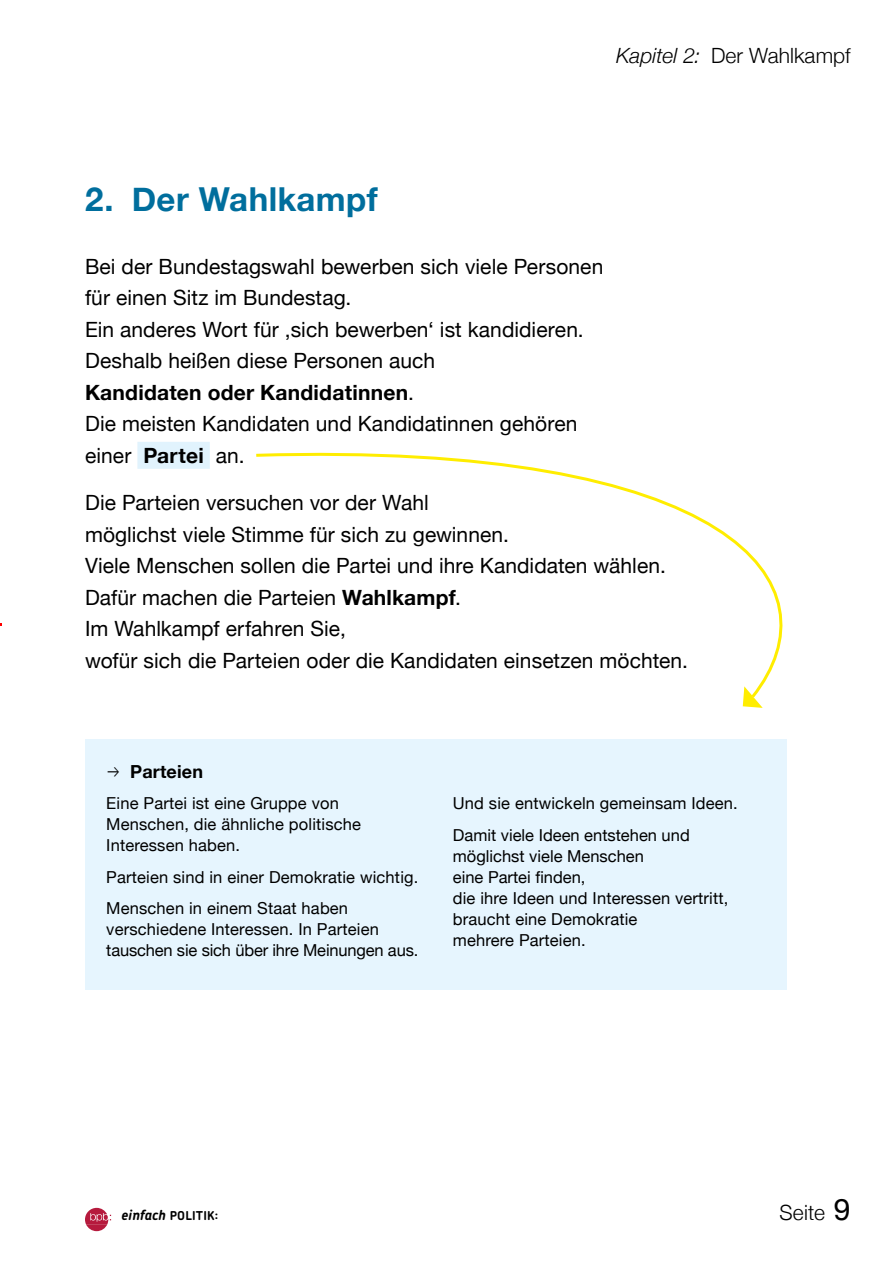
<style>
.page{position:relative;width:893px;height:1263px;background:#fff}
.page>*{position:absolute;margin:0;border:0;box-sizing:border-box;transform-origin:0 0}
.h1_headline{font:700 33px "Helvetica Neue";letter-spacing:.015em;color:#006e9d}
.p1_fliess{font:21px/31.5px "Helvetica Neue";letter-spacing:.005em;color:#000}
.t1{font:300 21px "Helvetica Neue";letter-spacing:.005em;color:#000}
.h3_blauer_kasten_headline{font:700 18px "Helvetica Neue";letter-spacing:.01em;color:#000}
.p4_blauer_kasten_fliess{font:16.5px/21px "Helvetica Neue";letter-spacing:.01em;color:#000}
.t2{font:700 12.3px "Chevin";letter-spacing:.015em;color:#000}
.s1{font-style:italic}
.s2{font-weight:700}
.s3{font-style:italic;font-size:14.1px}
.s4{font-weight:400;font-size:30px}
</style>
<div class="page">
<svg style="left:85px;top:1208px;width:26px;height:23px"></svg>
<div style="left:137px;top:442px;width:73px;height:27px;background:#e1f3fd"></div>
<svg style="left:256px;top:452px;width:527px;height:234px"></svg>
<svg style="left:743px;top:686px;width:20px;height:22px"></svg>
<div style="left:85px;top:739px;width:702px;height:250px;background:#e6f5fe"></div>
<h1 class="h1_headline" style="left:85px;top:173px;width:294px">2. Der Wahlkampf</h1>
<p class="t1" style="left:616px;top:38px;width:236px"><span class="s1">Kapitel 2:</span> Der Wahlkampf</p>
<p class="p1_fliess" style="left:85px;top:252px;width:520px">Bei der Bundestagswahl bewerben sich viele Personen für einen Sitz im Bundestag.<br>Ein anderes Wort für ‚sich bewerben‘ ist kandidieren.<br>Deshalb heißen diese Personen auch<br><span class="s2">Kandidaten oder Kandidatinnen</span>.<br>Die meisten Kandidaten und Kandidatinnen gehören einer <span class="s2">Partei</span> an.</p>
<p class="p1_fliess" style="left:85px;top:488px;width:604px">Die Parteien versuchen vor der Wahl<br>möglichst viele Stimme für sich zu gewinnen.<br>Viele Menschen sollen die Partei und ihre Kandidaten wählen.<br>Dafür machen die Parteien <span class="s2">Wahlkampf</span>.<br>Im Wahlkampf erfahren Sie,<br>wofür sich die Parteien oder die Kandidaten einsetzen möchten.</p>
<h3 class="h3_blauer_kasten_headline" style="left:130px;top:757px;width:74px">Parteien</h3>
<p class="p4_blauer_kasten_fliess" style="left:106px;top:794px;width:256px">Eine Partei ist eine Gruppe von<br>Menschen, die ähnliche politische<br>Interessen haben.</p>
<p class="p4_blauer_kasten_fliess" style="left:106px;top:867px;width:314px">Parteien sind in einer Demokratie wichtig.</p>
<p class="p4_blauer_kasten_fliess" style="left:106px;top:899px;width:314px">Menschen in einem Staat haben verschiedene Interessen. In Parteien tauschen sie sich über ihre Meinungen aus.</p>
<p class="p4_blauer_kasten_fliess" style="left:453px;top:794px;width:286px">Und sie entwickeln gemeinsam Ideen.</p>
<p class="p4_blauer_kasten_fliess" style="left:453px;top:825px;width:277px">Damit viele Ideen entstehen und möglichst viele Menschen<br>eine Partei finden,<br>die ihre Ideen und Interessen vertritt, braucht eine Demokratie<br>mehrere Parteien.</p>
<p class="t2" style="left:121px;top:1208px;width:98px"><span class="s3">einfach</span> POLITIK:</p>
<p class="t1" style="left:779px;top:1196px;width:73px">Seite <span class="s4">9</span></p>
</div>
